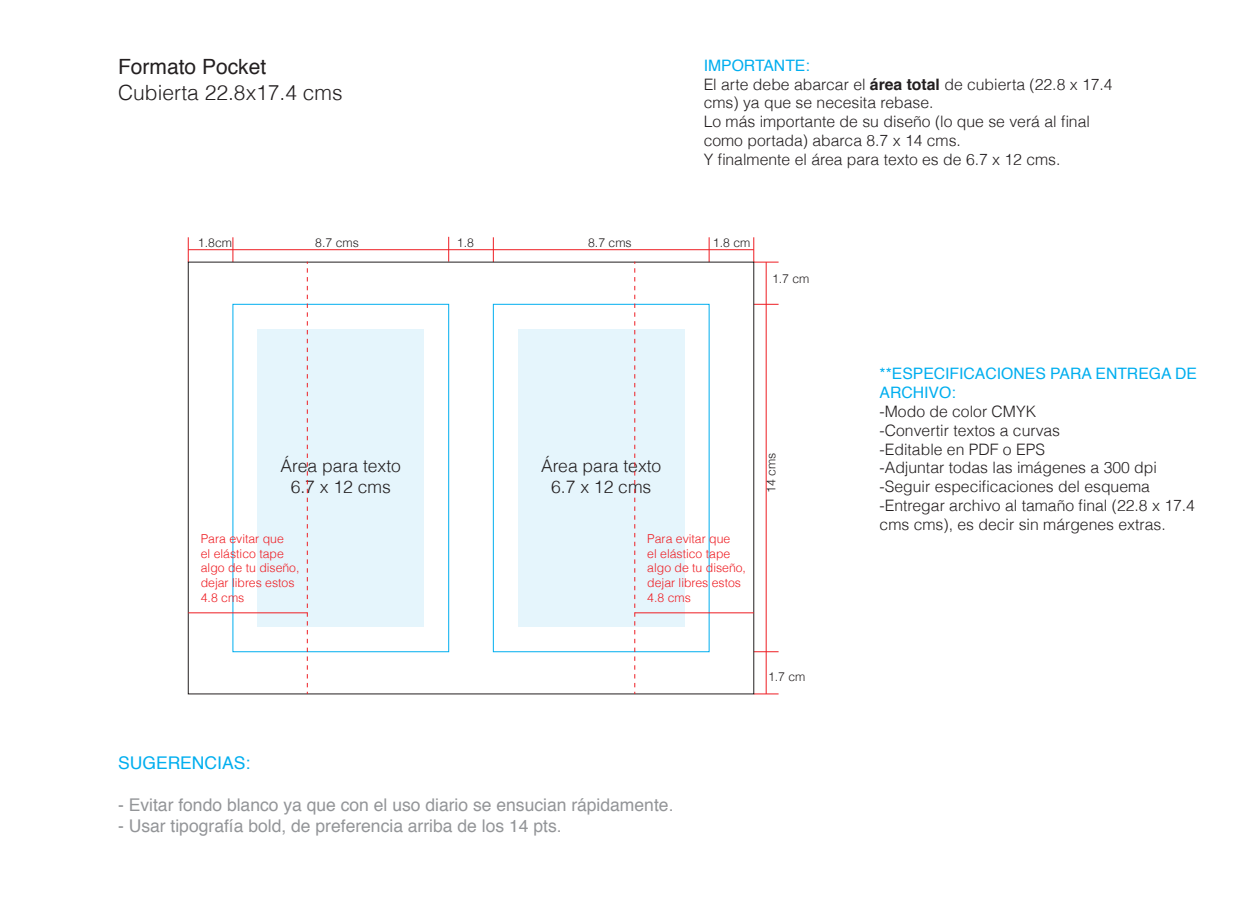
<style>
.page{position:relative;width:1260px;height:907px;background:#fff}
.page>*{position:absolute;margin:0;border:0;box-sizing:border-box;transform-origin:0 0}
.t1{font:300 21px "Helvetica";color:#231f20}
.t2{font:21px "Helvetica";color:#231f20}
.t3{font:17.5px "Helvetica";color:#939598}
.t4{font:300 17.5px/21px "Helvetica";color:#231f20;text-align:center}
.t5{font:17.5px "Helvetica";color:#00aeef}
.t6{font:300 15.75px/18.9px "Helvetica";color:#231f20}
.t7{font:15.75px/18.9px "Helvetica";color:#00aeef}
.t8{font:300 12.25px/14.7px "Helvetica";color:#ee1d23}
.t9{font:300 12.25px "Helvetica";color:#231f20}
.s1{font-weight:400;color:#00aeef}
.s2{font-weight:700}
</style>
<div class="page">
<div style="left:233px;top:304px;width:216px;height:348px;border:1px solid #00aeef"></div>
<div style="left:493px;top:304px;width:216px;height:348px;border:1px solid #00aeef"></div>
<div style="left:518px;top:329px;width:166px;height:298px;background:#e5f5fc"></div>
<svg style="left:754px;top:304px;width:25px;height:1px"></svg>
<svg style="left:754px;top:651px;width:25px;height:1px"></svg>
<svg style="left:754px;top:693px;width:25px;height:1px"></svg>
<hr style="left:766px;top:262px;width:1px;height:432px;background:#ee1d23">
<svg style="left:188px;top:237px;width:1px;height:25px"></svg>
<svg style="left:233px;top:237px;width:1px;height:25px"></svg>
<svg style="left:448px;top:237px;width:1px;height:25px"></svg>
<svg style="left:493px;top:237px;width:1px;height:25px"></svg>
<svg style="left:709px;top:237px;width:1px;height:25px"></svg>
<svg style="left:754px;top:237px;width:25px;height:26px"></svg>
<hr style="left:188px;top:249px;width:566px;height:1px;background:#ee1d23">
<div style="left:258px;top:329px;width:166px;height:298px;background:#e5f5fc"></div>
<svg style="left:634px;top:262px;width:1px;height:432px"></svg>
<svg style="left:307px;top:262px;width:1px;height:432px"></svg>
<hr style="left:635px;top:612px;width:119px;height:1px;background:#ee1d23">
<hr style="left:188px;top:612px;width:119px;height:1px;background:#ee1d23">
<h1 class="t2" style="left:118px;top:51px;width:150px">Formato Pocket</h1>
<h1 class="t1" style="left:118px;top:75px;width:226px">Cubierta 22.8x17.4 cms</h1>
<p class="t6" style="left:704px;top:55px;width:411px"><span class="s1">IMPORTANTE:<br></span>El arte debe abarcar el <span class="s2">área total</span> de cubierta (22.8 x 17.4 cms) ya que se necesita rebase.<br>Lo más importante de su diseño (lo que se verá al final como portada) abarca 8.7 x 14 cms.<br>Y finalmente el área para texto es de 6.7 x 12 cms.</p>
<p class="t9" style="left:198px;top:233px;width:36px">1.8cm</p>
<p class="t9" style="left:315px;top:233px;width:45px">8.7 cms</p>
<p class="t9" style="left:457px;top:233px;width:19px">1.8</p>
<p class="t9" style="left:588px;top:233px;width:45px">8.7 cms</p>
<p class="t9" style="left:713px;top:233px;width:39px">1.8 cm</p>
<p class="t9" style="left:772px;top:268px;width:39px">1.7 cm</p>
<p class="t4" style="left:281px;top:455px;width:122px">Área para texto<br>6.7 x 12 cms</p>
<p class="t8" style="left:201px;top:530px;width:100px">Para evitar que<br>el elástico tape algo de tu diseño, dejar libres estos<br>4.8 cms</p>
<p class="t4" style="left:541px;top:455px;width:122px">Área para texto<br>6.7 x 12 cms</p>
<p class="t8" style="left:647px;top:530px;width:100px">Para evitar que<br>el elástico tape algo de tu diseño, dejar libres estos<br>4.8 cms</p>
<p class="t9" style="left:761px;top:493px;width:42px;rotate:-90deg">14 cms</p>
<p class="t9" style="left:768px;top:666px;width:39px">1.7 cm</p>
<p class="t5" style="left:118px;top:749px;width:134px">SUGERENCIAS:</p>
<p class="t3" style="left:118px;top:791px;width:557px">- Evitar fondo blanco ya que con el uso diario se ensucian rápidamente.</p>
<p class="t3" style="left:118px;top:812px;width:445px">- Usar tipografía bold, de preferencia arriba de los 14 pts.</p>
<p class="t7" style="left:880px;top:364px;width:319px">**ESPECIFICACIONES PARA ENTREGA DE<br>ARCHIVO:</p>
<p class="t6" style="left:880px;top:401px;width:317px">-Modo de color CMYK<br>-Convertir textos a curvas<br>-Editable en PDF o EPS<br>-Adjuntar todas las imágenes a 300 dpi -Seguir especificaciones del esquema -Entregar archivo al tamaño final (22.8 x 17.4 cms cms), es decir sin márgenes extras.</p>
</div>
